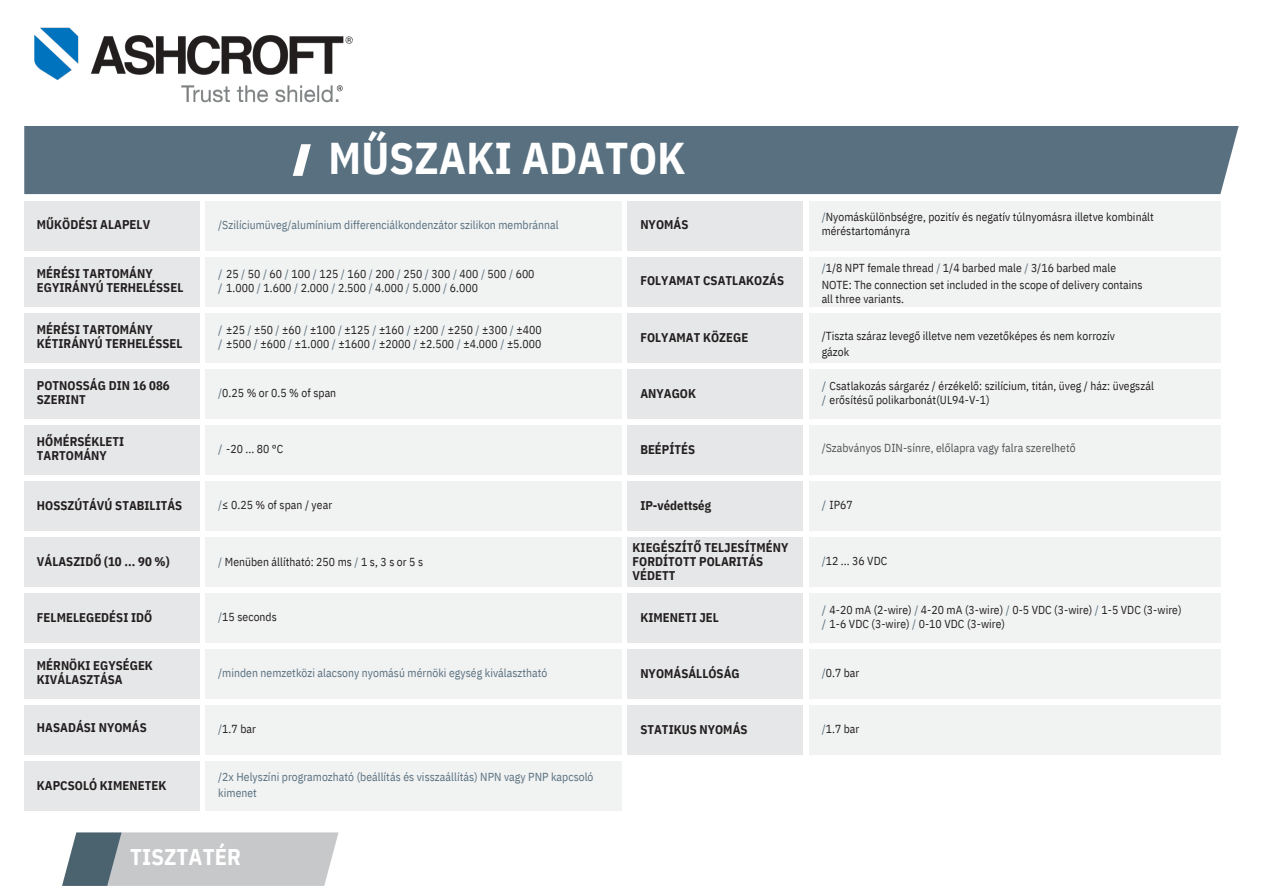
<style>
.page{position:relative;width:1263px;height:894px;background:#fff}
.page>*{position:absolute;margin:0;border:0;box-sizing:border-box;transform-origin:0 0}
.t1{font:700 44.4px "IBM Plex Sans Cond";letter-spacing:.005em;color:#fff}
.t2{font:700 22.65px "IBM Plex Sans Cond";letter-spacing:.005em;color:#fff}
.t3{font:700 12.6px/14px "IBM Plex Sans Cond";letter-spacing:.005em;color:#231f20}
.t4{font:11.55px/14px "IBM Plex Sans Cond";letter-spacing:.005em;color:#231f20}
.t5{font:11.55px/16.2px "IBM Plex Sans Cond";letter-spacing:.005em;color:#58707f}
.t6{font:11.55px "IBM Plex Sans Cond";letter-spacing:.005em;color:#545557}
.s1{font-family:"IBM Plex Sans";color:#58707f}
.s2{color:#58707f}
</style>
<div class="page">
<svg style="left:62px;top:832px;width:277px;height:53px;background:#b6babe"></svg>
<img style="left:34px;top:27px;width:319px;height:76px">
<div style="left:24px;top:201px;width:175px;height:49px;background:#e6e7e8"></div>
<div style="left:628px;top:201px;width:174px;height:49px;background:#e6e7e8"></div>
<div style="left:24px;top:257px;width:175px;height:49px;background:#e6e7e8"></div>
<div style="left:628px;top:257px;width:174px;height:49px;background:#e6e7e8"></div>
<div style="left:24px;top:313px;width:175px;height:49px;background:#e6e7e8"></div>
<div style="left:628px;top:313px;width:174px;height:49px;background:#e6e7e8"></div>
<div style="left:24px;top:369px;width:175px;height:49px;background:#e6e7e8"></div>
<div style="left:628px;top:369px;width:174px;height:49px;background:#e6e7e8"></div>
<div style="left:24px;top:425px;width:175px;height:49px;background:#e6e7e8"></div>
<div style="left:628px;top:425px;width:174px;height:49px;background:#e6e7e8"></div>
<div style="left:24px;top:481px;width:175px;height:49px;background:#e6e7e8"></div>
<div style="left:628px;top:481px;width:174px;height:49px;background:#e6e7e8"></div>
<div style="left:24px;top:537px;width:175px;height:49px;background:#e6e7e8"></div>
<div style="left:628px;top:537px;width:174px;height:49px;background:#e6e7e8"></div>
<div style="left:24px;top:593px;width:175px;height:49px;background:#e6e7e8"></div>
<div style="left:628px;top:593px;width:174px;height:49px;background:#e6e7e8"></div>
<div style="left:628px;top:649px;width:174px;height:49px;background:#e6e7e8"></div>
<div style="left:628px;top:705px;width:174px;height:49px;background:#e6e7e8"></div>
<div style="left:24px;top:649px;width:175px;height:49px;background:#e6e7e8"></div>
<div style="left:24px;top:705px;width:175px;height:49px;background:#e6e7e8"></div>
<div style="left:24px;top:761px;width:175px;height:49px;background:#e6e7e8"></div>
<div style="left:206px;top:201px;width:415px;height:49px;background:#f1f2f2"></div>
<div style="left:809px;top:201px;width:411px;height:49px;background:#f1f2f2"></div>
<div style="left:206px;top:537px;width:415px;height:49px;background:#f1f2f2"></div>
<div style="left:809px;top:537px;width:411px;height:49px;background:#f1f2f2"></div>
<div style="left:206px;top:369px;width:415px;height:49px;background:#f1f2f2"></div>
<div style="left:809px;top:369px;width:411px;height:49px;background:#f1f2f2"></div>
<div style="left:206px;top:257px;width:415px;height:49px;background:#f1f2f2"></div>
<div style="left:809px;top:257px;width:411px;height:49px;background:#f1f2f2"></div>
<div style="left:206px;top:593px;width:415px;height:49px;background:#f1f2f2"></div>
<div style="left:809px;top:593px;width:411px;height:49px;background:#f1f2f2"></div>
<div style="left:809px;top:649px;width:411px;height:49px;background:#f1f2f2"></div>
<div style="left:809px;top:705px;width:411px;height:49px;background:#f1f2f2"></div>
<div style="left:206px;top:425px;width:415px;height:49px;background:#f1f2f2"></div>
<div style="left:809px;top:425px;width:411px;height:49px;background:#f1f2f2"></div>
<div style="left:206px;top:705px;width:415px;height:49px;background:#f1f2f2"></div>
<div style="left:206px;top:761px;width:415px;height:49px;background:#f1f2f2"></div>
<div style="left:206px;top:313px;width:415px;height:49px;background:#f1f2f2"></div>
<div style="left:809px;top:313px;width:411px;height:49px;background:#f1f2f2"></div>
<div style="left:206px;top:649px;width:415px;height:49px;background:#f1f2f2"></div>
<div style="left:206px;top:481px;width:415px;height:49px;background:#f1f2f2"></div>
<div style="left:809px;top:481px;width:411px;height:49px;background:#f1f2f2"></div>
<div style="left:24px;top:126px;width:1215px;height:68px;background:#58707f"></div>
<svg style="left:293px;top:144px;width:18px;height:32px"></svg>
<p class="t1" style="left:329px;top:129px;width:358px">MŰSZAKI ADATOK</p>
<p class="t3" style="left:37px;top:218px;width:115px">MŰKÖDÉSI ALAPELV</p>
<p class="t3" style="left:640px;top:218px;width:50px">NYOMÁS</p>
<h3 class="t5" style="left:218px;top:216px;width:342px">/Szilíciumüveg/alumínium differenciálkondenzátor szilikon membránnal</h3>
<p class="t3" style="left:37px;top:266px;width:148px">MÉRÉSI TARTOMÁNY<br>EGYIRÁNYÚ TERHELÉSSEL</p>
<p class="t3" style="left:37px;top:322px;width:147px">MÉRÉSI TARTOMÁNY<br>KÉTIRÁNYÚ TERHELÉSSEL</p>
<h3 class="t3" style="left:37px;top:378px;width:134px">POTNOSSÁG DIN 16 086<br>SZERINT</h3>
<p class="t3" style="left:37px;top:434px;width:89px">HŐMÉRSÉKLETI<br>TARTOMÁNY</p>
<p class="t3" style="left:37px;top:497px;width:147px">HOSSZÚTÁVÚ STABILITÁS</p>
<h3 class="t3" style="left:37px;top:554px;width:134px">VÁLASZIDŐ (10 ... 90 %)</h3>
<h1 class="t3" style="left:37px;top:609px;width:117px">FELMELEGEDÉSI IDŐ</h1>
<p class="t3" style="left:37px;top:658px;width:117px">MÉRNÖKI EGYSÉGEK<br>KIVÁLASZTÁSA</p>
<h3 class="t3" style="left:37px;top:720px;width:111px">HASADÁSI NYOMÁS</h3>
<h3 class="t3" style="left:37px;top:777px;width:131px">KAPCSOLÓ KIMENETEK</h3>
<p class="t4" style="left:218px;top:266px;width:318px"><span class="s1">/</span>25<span class="s2">/</span>50<span class="s2">/</span>60<span class="s2">/</span>100<span class="s2">/</span>125<span class="s2">/</span>160<span class="s2">/</span>200<span class="s2">/</span>250<span class="s2">/</span>300<span class="s2">/</span>400<span class="s2">/</span>500<span class="s2">/</span>600 <span class="s1">/</span> 1.000 <span class="s2">/</span> 1.600 <span class="s2">/</span> 2.000 <span class="s2">/</span> 2.500 <span class="s2">/</span> 4.000 <span class="s2">/</span> 5.000 <span class="s2">/</span> 6.000</p>
<h3 class="t4" style="left:218px;top:323px;width:325px"><span class="s1">/</span> ±25 <span class="s2">/</span> ±50 <span class="s2">/</span> ±60 <span class="s2">/</span> ±100 <span class="s2">/</span> ±125 <span class="s2">/</span> ±160 <span class="s2">/</span> ±200 <span class="s2">/</span> ±250 <span class="s2">/</span> ±300 <span class="s2">/</span> ±400 <span class="s1">/</span> ±500 <span class="s2">/</span> ±600 <span class="s2">/</span> ±1.000 <span class="s2">/</span> ±1600 <span class="s2">/</span> ±2000 <span class="s2">/</span> ±2.500 <span class="s2">/</span> ±4.000 <span class="s2">/</span> ±5.000</h3>
<h4 class="t4" style="left:218px;top:386px;width:120px"><span class="s2">/</span>0.25 % or 0.5 % of span</h4>
<p class="t4" style="left:218px;top:441px;width:67px"><span class="s1">/</span> -20 ... 80 °C</p>
<p class="t4" style="left:218px;top:497px;width:115px"><span class="s2">/</span>≤ 0.25 % of span / year</p>
<h3 class="t4" style="left:218px;top:554px;width:206px"><span class="s2">/</span> Menüben állítható: 250 ms <span class="s2">/</span> 1 s, 3 s or 5 s</h3>
<p class="t4" style="left:218px;top:609px;width:60px"><span class="s2">/</span>15 seconds</p>
<p class="t5" style="left:218px;top:664px;width:331px">/minden nemzetközi alacsony nyomású mérnöki egység kiválasztható</p>
<h3 class="t4" style="left:218px;top:721px;width:39px"><span class="s2">/</span>1.7 bar</h3>
<h3 class="t5" style="left:218px;top:768px;width:377px">/2x Helyszíni programozható (beállítás és visszaállítás) NPN vagy PNP kapcsoló kimenet</h3>
<p class="t2" style="left:130px;top:841px;width:112px">TISZTATÉR</p>
<p class="t3" style="left:640px;top:274px;width:145px">FOLYAMAT CSATLAKOZÁS</p>
<h3 class="t3" style="left:640px;top:330px;width:109px">FOLYAMAT KÖZEGE</h3>
<p class="t3" style="left:640px;top:386px;width:57px">ANYAGOK</p>
<h3 class="t3" style="left:640px;top:441px;width:56px">BEÉPÍTÉS</h3>
<h3 class="t3" style="left:640px;top:497px;width:72px">IP-védettség</h3>
<p class="t3" style="left:633px;top:540px;width:157px">KIEGÉSZÍTŐ TELJESÍTMÉNY<br>FORDÍTOTT POLARITÁS<br>VÉDETT</p>
<p class="t3" style="left:640px;top:609px;width:80px">KIMENETI JEL</p>
<p class="t3" style="left:640px;top:665px;width:101px">NYOMÁSÁLLÓSÁG</p>
<h3 class="t3" style="left:640px;top:721px;width:109px">STATIKUS NYOMÁS</h3>
<h3 class="t4" style="left:822px;top:210px;width:334px;line-height:13.5px"><span class="s2">/</span>Nyomáskülönbségre, pozitív és negatív túlnyomásra illetve kombinált méréstartományra</h3>
<p class="t4" style="left:822px;top:260px;width:296px"><span class="s2">/</span>1/8 NPT female thread <span class="s2">/</span> 1/4 barbed male <span class="s2">/</span> 3/16 barbed male</p>
<h3 class="t4" style="left:822px;top:278px;width:323px">NOTE: The connection set included in the scope of delivery contains</h3>
<p class="t4" style="left:822px;top:292px;width:84px">all three variants.</p>
<h3 class="t4" style="left:822px;top:328px;width:295px;line-height:15.5px">/Tiszta száraz levegő illetve nem vezetőképes és nem korrozív gázok</h3>
<h4 class="t4" style="left:822px;top:379px;width:334px"><span class="s1">/</span> Csatlakozás sárgaréz / érzékelő: szilícium, titán, üveg / ház: üvegszál <span class="s1">/</span> erősítésű polikarbonát(UL94-V-1)</h4>
<p class="t6" style="left:822px;top:440px;width:255px">/Szabványos DIN-sínre, előlapra vagy falra szerelhető</p>
<h3 class="t4" style="left:822px;top:497px;width:33px"><span class="s1">/</span> IP67</h3>
<h3 class="t4" style="left:822px;top:553px;width:67px"><span class="s2">/</span>12 ... 36 VDC</h3>
<p class="t4" style="left:822px;top:602px;width:361px"><span class="s1">/</span> 4-20 mA (2-wire) <span class="s2">/</span> 4-20 mA (3-wire) <span class="s2">/</span> 0-5 VDC (3-wire) <span class="s2">/</span> 1-5 VDC (3-wire) <span class="s1">/</span> 1-6 VDC (3-wire) <span class="s2">/</span> 0-10 VDC (3-wire)</p>
<p class="t4" style="left:822px;top:665px;width:39px"><span class="s2">/</span>0.7 bar</p>
<p class="t4" style="left:822px;top:721px;width:39px"><span class="s2">/</span>1.7 bar</p>
</div>
